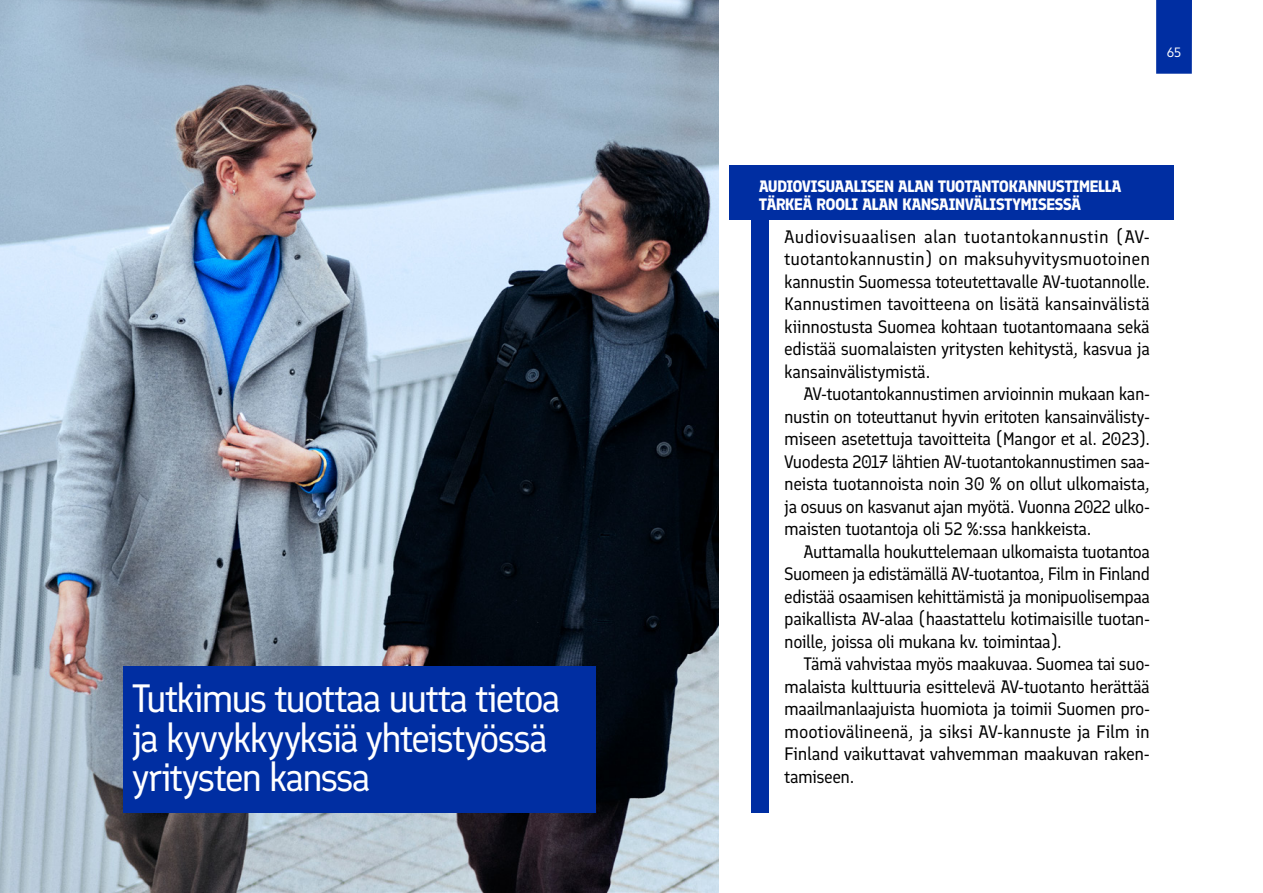
<style>
.page{position:relative;width:1263px;height:893px;background:#fff}
.page>*{position:absolute;margin:0;border:0;box-sizing:border-box;transform-origin:0 0}
.Quote_bg-color{font:39.45px/39.5px "Finlandica";letter-spacing:-.05em;color:#fff}
.body_text_indent{font:18px/22.5px "Finlandica";letter-spacing:-.025em;color:#000;text-align:justify}
.body_text{font:18px/22.5px "Finlandica";letter-spacing:-.02em;color:#000;text-align:justify}
.Infobox_header{font:700 16.5px/18px "Finlandica";letter-spacing:-.045em;color:#fff}
.t1{font:13.5px "Finlandica";color:#fff}
</style>
<div class="page">
<div style="left:751px;top:178px;width:17px;height:634px;background:#002ea2"></div>
<img style="left:0;top:0;width:719px;height:893px">
<div style="left:1156px;top:0;width:36px;height:74px;background:#002ea2"></div>
<div style="left:729px;top:166px;width:444px;height:54px;background:#002ea2"></div>
<div style="left:123px;top:666px;width:472px;height:146px;background:#002ea2"></div>
<p class="Quote_bg-color" style="left:132px;top:676px;width:430px">Tutkimus tuottaa uutta tietoa ja kyvykkyyksiä yhteistyössä yritysten kanssa</p>
<p class="t1" style="left:1167px;top:42px;width:16px">65</p>
<p class="Infobox_header" style="left:759px;top:176px;width:364px">AUDIOVISUAALISEN ALAN TUOTANTOKANNUSTIMELLA<br>TÄRKEÄ ROOLI ALAN KANSAINVÄLISTYMISESSÄ</p>
<p class="body_text" style="left:784px;top:224px;width:367px">Audiovisuaalisen alan tuotantokannustin (AV&shy;tuotantokannustin) on maksuhyvitysmuotoinen kannustin Suomessa toteutettavalle AV-tuotannolle.<br>Kannustimen tavoitteena on lisätä kansainvälistä kiinnostusta Suomea kohtaan tuotantomaana sekä edistää suomalaisten yritysten kehitystä, kasvua ja kansainvälistymistä.</p>
<p class="body_text_indent" style="left:784px;top:381px;width:367px;text-indent:19px">AV-tuotantokannustimen arvioinnin mukaan kan&shy;nustin on toteuttanut hyvin eritoten kansainvälisty&shy;miseen asetettuja tavoitteita (Mangor et al. 2023).<br>Vuodesta 2017 lähtien AV-tuotantokannustimen saa&shy;neista tuotannoista noin 30 % on ollut ulkomaista, ja osuus on kasvanut ajan myötä. Vuonna 2022 ulko&shy;maisten tuotantoja oli 52 %:ssa hankkeista.</p>
<p class="body_text_indent" style="left:784px;top:539px;width:367px;text-indent:19px">Auttamalla houkuttelemaan ulkomaista tuotantoa Suomeen ja edistämällä AV-tuotantoa, Film in Finland edistää osaamisen kehittämistä ja monipuolisempaa paikallista AV-alaa (haastattelu kotimaisille tuotan&shy;noille, joissa oli mukana kv. toimintaa).</p>
<p class="body_text_indent" style="left:784px;top:651px;width:367px;text-indent:19px">Tämä vahvistaa myös maakuvaa. Suomea tai suo&shy;malaista kulttuuria esittelevä AV-tuotanto herättää maailmanlaajuista huomiota ja toimii Suomen pro&shy;mootiovälineenä, ja siksi AV-kannuste ja Film in Finland vaikuttavat vahvemman maakuvan raken&shy;tamiseen.</p>
</div>
